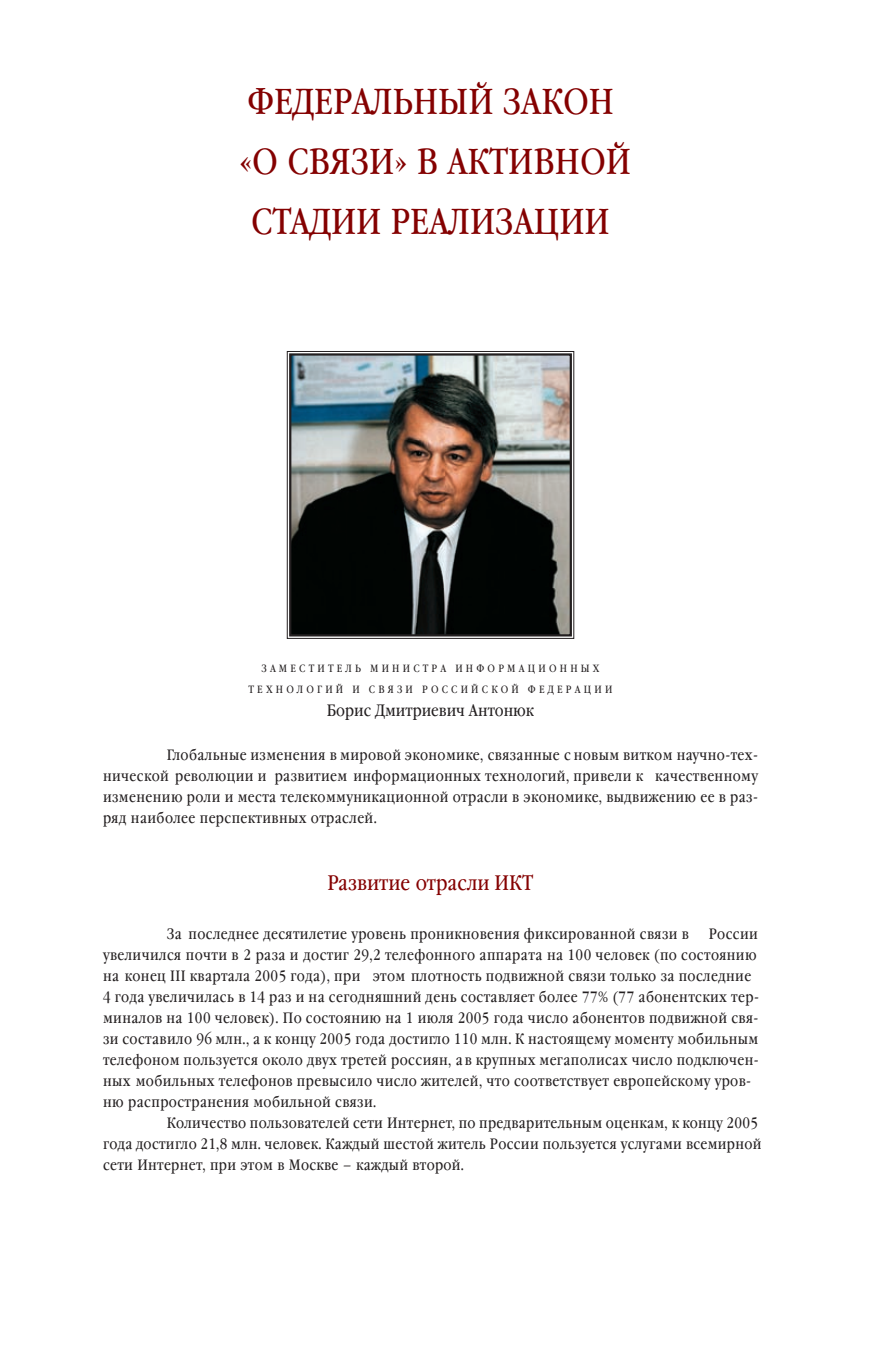
<style>
.page{position:relative;width:891px;height:1359px;background:#fff}
.page>*{position:absolute;margin:0;border:0;box-sizing:border-box;transform-origin:0 0}
.t1{font:36px/60px "Garamond Book Narrow C";color:#840101;text-align:center}
.t2{font:21px "Garamond Book Narrow C";color:#840101}
.t3{font:16.5px "Garamond Book Narrow C";color:#231f20}
.t4{font:15px/21px "Garamond Book Narrow C";letter-spacing:.025em;color:#231f20;text-align:justify}
.t5{font:10.5px/21px "Garamond Book Narrow C";letter-spacing:.305em;color:#231f20;text-align:center}
</style>
<div class="page">
<img style="left:286px;top:351px;width:289px;height:288px">
<h1 class="t1" style="left:239px;top:73px;width:393px">ФЕДЕРАЛЬНЫЙ ЗАКОН «О СВЯЗИ» В АКТИВНОЙ<br>СТАДИИ РЕАЛИЗАЦИИ</h1>
<p class="t5" style="left:248px;top:659px;width:365px">ЗАМЕСТИТЕЛЬ МИНИСТРА ИНФОРМАЦИОННЫХ<br>ТЕХНОЛОГИЙ И СВЯЗИ РОССИЙСКОЙ ФЕДЕРАЦИИ</p>
<p class="t3" style="left:327px;top:701px;width:209px">Борис Дмитриевич Антонюк</p>
<p class="t4" style="left:103px;top:744px;width:656px;text-indent:64px">Глобальные изменения в мировой экономике, связанные с новым витком научно-тех&shy;нической революции и развитием информационных технологий, привели к качественному изменению роли и места телекоммуникационной отрасли в экономике, выдвижению ее в раз&shy;ряд наиболее перспективных отраслей.</p>
<h2 class="t2" style="left:327px;top:871px;width:207px">Развитие отрасли ИКТ</h2>
<p class="t4" style="left:167px;top:924px;width:523px">За последнее десятилетие уровень проникновения фиксированной связи в</p>
<p class="t4" style="left:709px;top:924px;width:51px">России</p>
<p class="t4" style="left:103px;top:945px;width:655px">увеличился почти в 2 раза и достиг 29,2 телефонного аппарата на 100 человек (по состоянию</p>
<p class="t4" style="left:103px;top:966px;width:650px">на конец III квартала 2005 года), при этом плотность подвижной связи только за последние</p>
<p class="t4" style="left:103px;top:987px;width:657px">4 года увеличилась в 14 раз и на сегодняшний день составляет более 77% (77 абонентских тер-</p>
<p class="t4" style="left:103px;top:1008px;width:657px">миналов на 100 человек). По состоянию на 1 июля 2005 года число абонентов подвижной свя-</p>
<p class="t4" style="left:103px;top:1029px;width:657px">зи составило 96 млн., а к концу 2005 года достигло 110 млн. К настоящему моменту мобильным</p>
<p class="t4" style="left:103px;top:1050px;width:657px">телефоном пользуется около двух третей россиян, а в крупных мегаполисах число подключен-</p>
<p class="t4" style="left:103px;top:1071px;width:649px">ных мобильных телефонов превысило число жителей, что соответствует европейскому уров-</p>
<p class="t4" style="left:103px;top:1092px;width:275px">ню распространения мобильной связи.</p>
<p class="t4" style="left:167px;top:1113px;width:593px">Количество пользователей сети Интернет, по предварительным оценкам, к концу 2005</p>
<p class="t4" style="left:103px;top:1134px;width:660px">года достигло 21,8 млн. человек. Каждый шестой житель России пользуется услугами всемирной</p>
<p class="t4" style="left:103px;top:1155px;width:362px">сети Интернет, при этом в Москве – каждый второй.</p>
</div>
